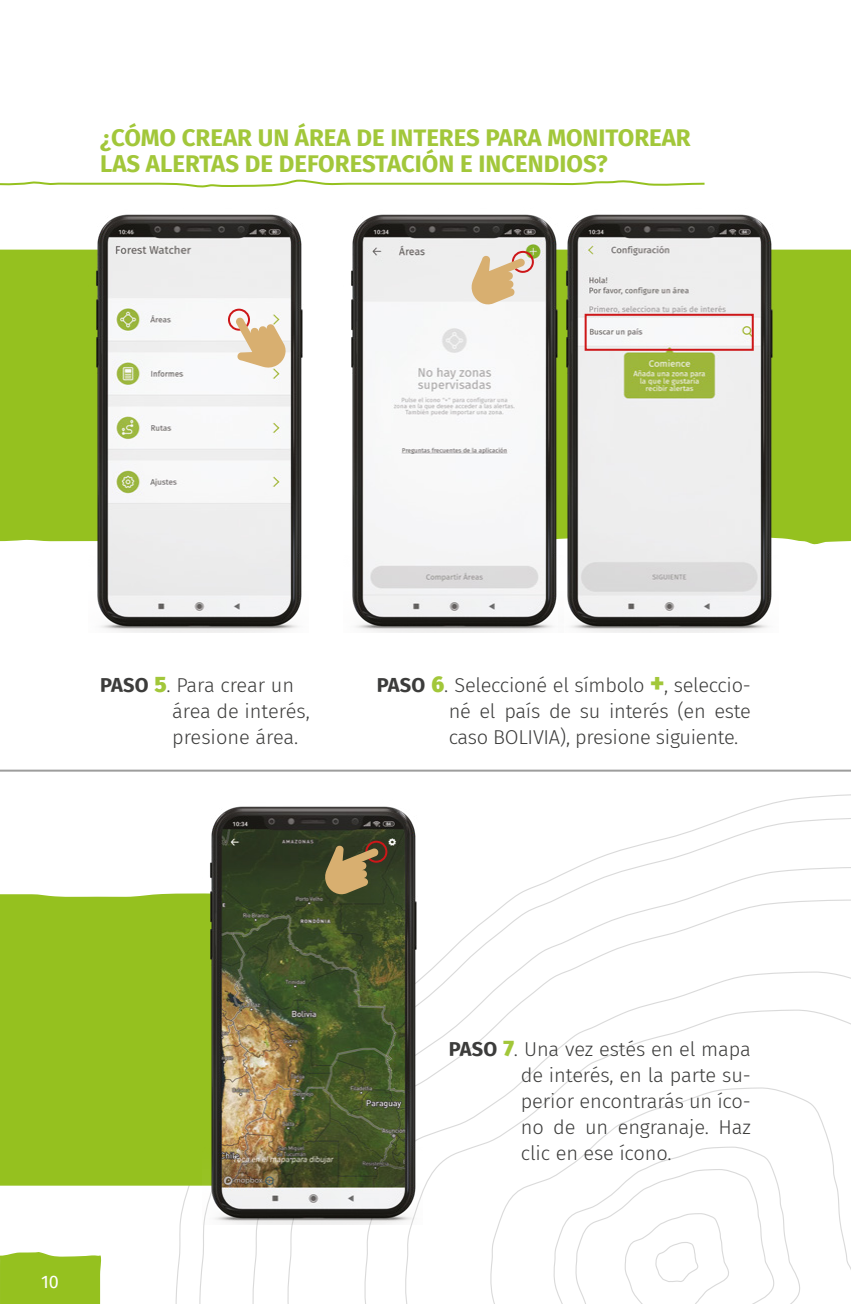
<style>
.page{position:relative;width:851px;height:1304px;background:#fff}
.page>*{position:absolute;margin:0;border:0;box-sizing:border-box;transform-origin:0 0}
.t1{font:700 24px/26px "Fira Sans";color:#a2c73a}
.t2{font:300 20px/26px "Fira Sans";letter-spacing:-.015em;color:#3c3c3b;text-align:justify}
.t3{font:18px "Fira Sans";color:#fff}
.s1{font-weight:700}
.s2{font-weight:900;font-size:22px;color:#a2c73a}
.s3{font-weight:900;font-size:26px;color:#a2c73a}
</style>
<div class="page">
<svg style="left:175px;top:794px;width:675px;height:510px"></svg>
<svg style="left:0;top:1252px;width:101px;height:52px;background:#9bc42c"></svg>
<div style="left:0;top:250px;width:88px;height:292px;background:#95c11f"></div>
<div style="left:0;top:893px;width:202px;height:293px;background:#95c11f"></div>
<div style="left:778px;top:250px;width:72px;height:295px;background:#95c11f"></div>
<svg style="left:0;top:179px;width:705px;height:9px"></svg>
<img style="left:88px;top:214px;width:215px;height:419px">
<div style="left:228px;top:309px;width:22px;height:22px;border:2px solid #cd1719;border-radius:50%"></div>
<svg style="left:235px;top:317px;width:53px;height:51px"></svg>
<img style="left:351px;top:214px;width:207px;height:419px">
<img style="left:558px;top:214px;width:220px;height:419px">
<svg style="left:471px;top:249px;width:64px;height:58px;background:#e3cdb2"></svg>
<div style="left:584px;top:314px;width:169px;height:37px;border:2px solid #cd1719"></div>
<hr style="left:0;top:770px;width:850px;height:2px;background:#9d9d9c">
<img style="left:202px;top:799px;width:220px;height:425px">
<svg style="left:324px;top:839px;width:65px;height:57px;background:#796a42"></svg>
<p class="t1" style="left:100px;top:123px;width:592px">¿CÓMO CREAR UN ÁREA DE INTERES PARA MONITOREAR<br>LAS ALERTAS DE DEFORESTACIÓN E INCENDIOS?</p>
<p class="t2" style="left:172px;top:672px;width:139px;text-align:left;text-indent:-72px"><span class="s1">PASO</span> <span class="s2">5</span>. Para crear un área de interés, presione área.</p>
<p class="t2" style="left:448px;top:672px;width:303px;text-indent:-72px"><span class="s1">PASO</span> <span class="s2">6</span>. Seleccioné el símbolo <span class="s3">+</span>, seleccio&shy;né el país de su interés (en este caso BOLIVIA), presione siguiente.</p>
<p class="t3" style="left:41px;top:1269px;width:19px">10</p>
<p class="t2" style="left:520px;top:1036px;width:232px;text-indent:-72px"><span class="s1">PASO</span> <span class="s2">7</span>. Una vez estés en el mapa de interés, en la parte su&shy;perior encontrarás un íco&shy;no de un engranaje. Haz clic en ese ícono.</p>
</div>
